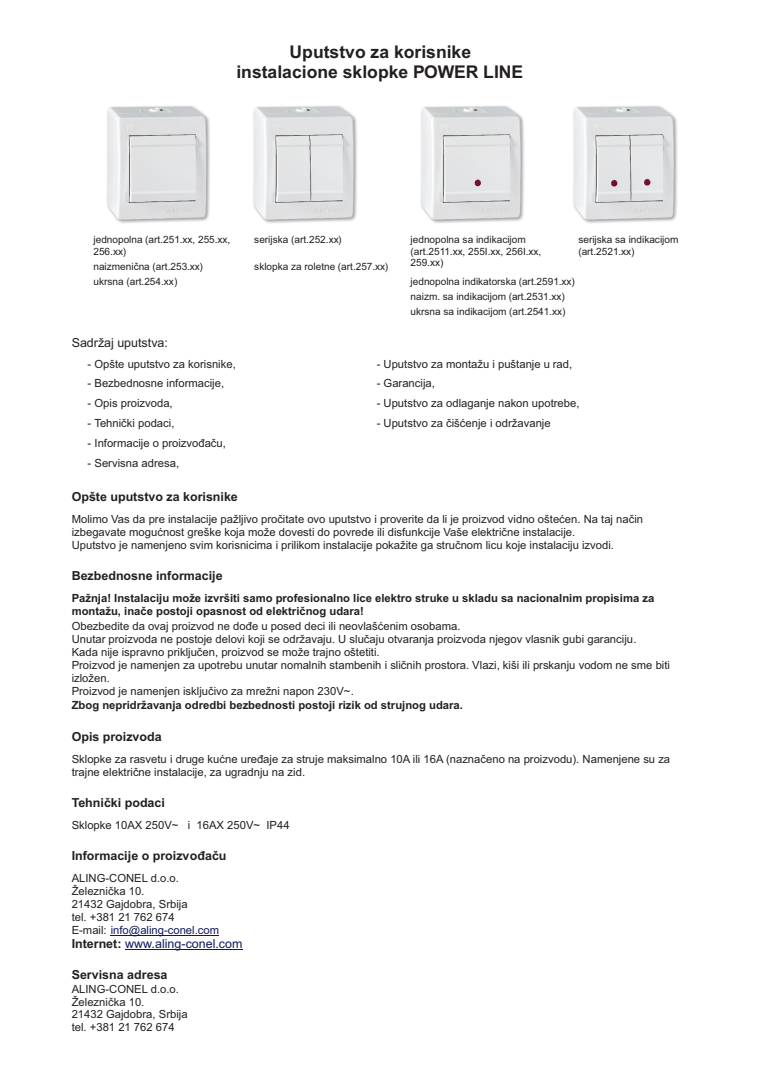
<style>
.page{position:relative;width:772px;height:1079px;background:#fff}
.page>*{position:absolute;margin:0;border:0;box-sizing:border-box;transform-origin:0 0}
.t1{font:700 17.5px/20.1px "Arial";color:#231f20;text-align:center}
.t2{font:700 12.5px "Arial";color:#231f20}
.t3{font:12.5px "Arial";color:#10185c}
.t4{font:12.5px "Arial";color:#231f20}
.t5{font:11.25px/13px "Arial";color:#231f20}
.t6{font:700 11.25px/12.9px "Arial";color:#231f20}
.t7{font:10px/11.5px "Arial";color:#231f20}
.s1{color:#10185c}
.s2{font-weight:700;color:#231f20}
</style>
<div class="page">
<hr style="left:111px;top:935px;width:108px;height:1px;background:#10185c">
<hr style="left:125px;top:949px;width:118px;height:1px;background:#10185c">
<img style="left:107px;top:106px;width:103px;height:117px">
<img style="left:253px;top:106px;width:104px;height:117px">
<img style="left:421px;top:106px;width:103px;height:117px">
<img style="left:573px;top:106px;width:105px;height:117px">
<h1 class="t1" style="left:236px;top:43px;width:288px">Uputstvo za korisnike instalacione sklopke POWER LINE</h1>
<p class="t7" style="left:93px;top:235px;width:138px">jednopolna (art.251.xx, 255.xx,<br>256.xx)</p>
<p class="t7" style="left:291px;top:235px;width:5px">(</p>
<p class="t7" style="left:254px;top:235px;width:89px">serijska art.252.xx)</p>
<p class="t7" style="left:410px;top:235px;width:132px">jednopolna sa indikacijom (art.2511.xx, 255I.xx, 256I.xx,<br>259.xx)</p>
<p class="t7" style="left:578px;top:235px;width:101px">serijska sa indikacijom (art.2521.xx)</p>
<p class="t7" style="left:93px;top:261px;width:111px">naizmenična (art.253.xx)</p>
<p class="t7" style="left:254px;top:261px;width:135px">sklopka za roletne (art.257.xx)</p>
<p class="t7" style="left:93px;top:276px;width:85px">ukrsna (art.254.xx)</p>
<p class="t7" style="left:410px;top:274px;width:165px;line-height:15px">jednopolna indikatorska (art.2591.xx) naizm. sa indikacijom (art.2531.xx) ukrsna sa indikacijom (art.2541.xx)</p>
<p class="t4" style="left:72px;top:338px;width:98px">Sadržaj uputstva:</p>
<p class="t5" style="left:88px;top:358px;width:150px">- Opšte uputstvo za korisnike,</p>
<p class="t5" style="left:376px;top:358px;width:197px">- Uputstvo za montažu i puštanje u rad,</p>
<p class="t5" style="left:88px;top:378px;width:138px">- Bezbednosne informacije,</p>
<p class="t5" style="left:376px;top:378px;width:60px">- Garancija,</p>
<p class="t5" style="left:88px;top:398px;width:87px">- Opis proizvoda,</p>
<p class="t5" style="left:376px;top:398px;width:204px">- Uputstvo za odlaganje nakon upotrebe,</p>
<p class="t5" style="left:88px;top:417px;width:88px">- Tehnički podaci,</p>
<p class="t5" style="left:376px;top:417px;width:175px">- Uputstvo za čišćenje i održavanje</p>
<p class="t5" style="left:88px;top:437px;width:140px">- Informacije o proizvođaču,</p>
<p class="t5" style="left:88px;top:457px;width:93px">- Servisna adresa,</p>
<p class="t2" style="left:72px;top:492px;width:168px">Opšte uputstvo za korisnike</p>
<p class="t5" style="left:72px;top:514px;width:572px">Molimo Vas da pre instalacije pažljivo pročitate ovo uputstvo i proverite da li je proizvod vidno oštećen. Na taj način izbegavate mogućnost greške koja može dovesti do povrede ili disfunkcije Vaše električne instalacije.<br>Uputstvo je namenjeno svim korisnicima i prilikom instalacije pokažite ga stručnom licu koje instalaciju izvodi.</p>
<p class="t2" style="left:72px;top:571px;width:152px">Bezbednosne informacije</p>
<p class="t6" style="left:72px;top:593px;width:584px">Pažnja! Instalaciju može izvršiti samo profesionalno lice elektro struke u skladu sa nacionalnim propisima za montažu, inače postoji opasnost od električnog udara!</p>
<p class="t5" style="left:72px;top:620px;width:599px">Obezbedite da ovaj proizvod ne dođe u posed deci ili neovlašćenim osobama.<br>Unutar proizvoda ne postoje delovi koji se održavaju. U slučaju otvaranja proizvoda njegov vlasnik gubi garanciju.<br>Kada nije ispravno priključen, proizvod se može trajno oštetiti.<br>Proizvod je namenjen za upotrebu unutar nomalnih stambenih i sličnih prostora. Vlazi, kiši ili prskanju vodom ne sme biti izložen.<br>Proizvod je namenjen isključivo za mrežni napon 230V~.</p>
<p class="t6" style="left:72px;top:700px;width:392px">Zbog nepridržavanja odredbi bezbednosti postoji rizik od strujnog udara.</p>
<p class="t2" style="left:72px;top:731px;width:91px">Opis proizvoda</p>
<p class="t5" style="left:72px;top:753px;width:599px">Sklopke za rasvetu i druge kućne uređaje za struje maksimalno 10A ili 16A (naznačeno na proizvodu). Namenjene su za trajne električne instalacije, za ugradnju na zid.</p>
<p class="t2" style="left:72px;top:798px;width:95px">Tehnički podaci</p>
<p class="t5" style="left:72px;top:819px;width:219px">Sklopke 10AX 250V~ i 16AX 250V~ IP44</p>
<p class="t2" style="left:72px;top:851px;width:156px">Informacije o proizvođaču</p>
<p class="t5" style="left:72px;top:872px;width:149px">ALING-CONEL d.o.o.<br>Železnička 10.<br>21432 Gajdobra, Srbija<br>tel. +381 21 762 674<br>E-mail: <span class="s1">info@aling-conel.com</span></p>
<p class="t3" style="left:72px;top:938px;width:172px"><span class="s2">Internet:</span> www.aling-conel.com</p>
<p class="t2" style="left:72px;top:970px;width:97px">Servisna adresa</p>
<p class="t5" style="left:72px;top:983px;width:117px">ALING-CONEL d.o.o.<br>Železnička 10.<br>21432 Gajdobra, Srbija tel. +381 21 762 674</p>
</div>
